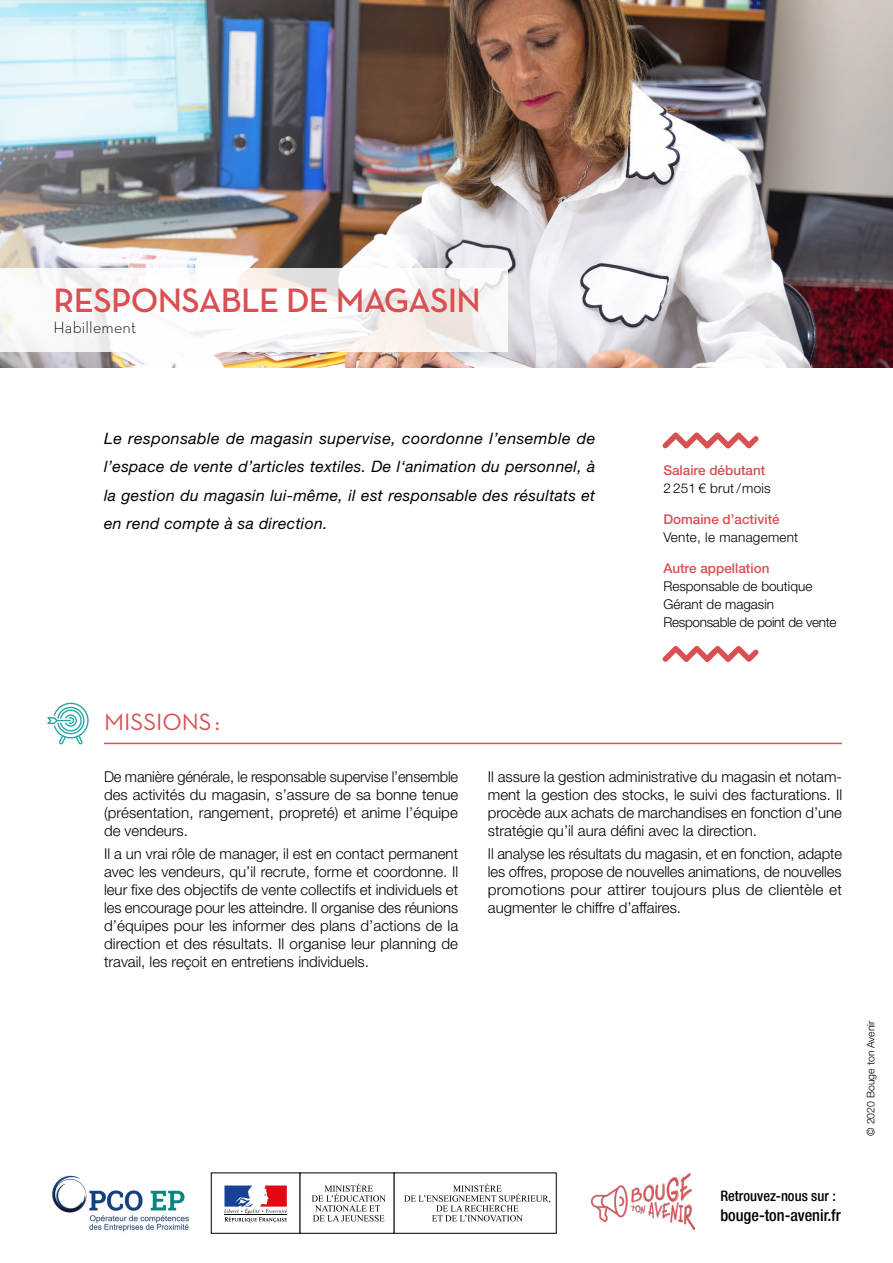
<style>
.page{position:relative;width:893px;height:1263px;background:#fff}
.page>*{position:absolute;margin:0;border:0;box-sizing:border-box;transform-origin:0 0}
.t1{font:600 34.5px "Neutra Text";letter-spacing:-.02em;color:#d94f52}
.t2{font:24px "Neutra Text";color:#d94f52}
.t3{font:300 16.5px "Neutra Text";letter-spacing:.01em;color:#000}
.t4{font:500 condensed 16.35px "Helvetica Neue LT Std";color:#000}
.t5{font:italic 15.75px/28.5px "Helvetica Neue LT Std";letter-spacing:.02em;color:#000;text-align:justify}
.t6{font:300 15px/18px "Helvetica Neue LT Std";color:#000;text-align:justify}
.t7{font:500 condensed 14.55px "Helvetica Neue LT Std";color:#000}
.t8{font:300 13.5px/18px "Helvetica Neue LT Std";color:#000}
.t9{font:500 13.5px "Helvetica Neue LT Std";color:#d94f52}
.t10{font:300 13.5px "Helvetica Neue LT Std";letter-spacing:.02em;color:#000}
.t11{font:300 10.5px "Helvetica Neue LT Std";color:#000}
</style>
<div class="page">
<img style="left:592px;top:1174px;width:103px;height:56px">
<div style="left:211px;top:1172px;width:89px;height:62px;border:1px solid #000"></div>
<div style="left:300px;top:1172px;width:95px;height:62px;border:1px solid #000"></div>
<svg style="left:224px;top:1185px;width:63px;height:37px"></svg>
<hr style="left:224px;top:1215px;width:63px;height:1px;background:#000">
<div style="left:394px;top:1172px;width:163px;height:62px;border:1px solid #000"></div>
<svg style="left:312px;top:1183px;width:74px;height:38px"></svg>
<svg style="left:404px;top:1183px;width:146px;height:38px"></svg>
<img style="left:52px;top:1175px;width:137px;height:57px">
<hr style="left:104px;top:743px;width:738px;height:1px;background:#d94f52">
<svg style="left:47px;top:703px;width:42px;height:41px"></svg>
<img style="left:0;top:0;width:893px;height:368px">
<svg style="left:0;top:269px;width:508px;height:83px"></svg>
<svg style="left:662px;top:646px;width:97px;height:16px"></svg>
<svg style="left:662px;top:432px;width:97px;height:17px"></svg>
<h1 class="t1" style="left:54px;top:279px;width:429px">RESPONSABLE DE MAGASIN</h1>
<p class="t3" style="left:54px;top:317px;width:84px">Habillement</p>
<p class="t5" style="left:104px;top:424px;width:493px">Le responsable de magasin supervise, coordonne l’ensemble de l’espace de vente d’articles textiles. De l‘animation du personnel, à la gestion du magasin lui-même, il est responsable des résultats et en rend compte à sa direction.</p>
<p class="t9" style="left:663px;top:462px;width:104px">Salaire débutant</p>
<p class="t10" style="left:663px;top:480px;width:109px">2 251 € brut/mois</p>
<p class="t9" style="left:663px;top:511px;width:118px">Domaine d’activité</p>
<p class="t10" style="left:663px;top:529px;width:136px">Vente, le management</p>
<p class="t9" style="left:663px;top:560px;width:108px">Autre appellation</p>
<p class="t8" style="left:663px;top:576px;width:175px">Responsable de boutique<br>Gérant de magasin<br>Responsable de point de vente</p>
<h2 class="t2" style="left:104px;top:707px;width:117px">MISSIONS:</h2>
<p class="t6" style="left:104px;top:768px;width:356px">De manière générale, le responsable supervise l’ensemble des activités du magasin, s’assure de sa bonne tenue (présentation, rangement, propreté) et anime l’équipe de vendeurs.</p>
<p class="t6" style="left:104px;top:844px;width:356px">Il a un vrai rôle de manager, il est en contact permanent avec les vendeurs, qu’il recrute, forme et coordonne. Il leur fixe des objectifs de vente collectifs et individuels et les encourage pour les atteindre. Il organise des réunions d’équipes pour les informer des plans d’actions de la direction et des résultats. Il organise leur planning de travail, les reçoit en entretiens individuels.</p>
<p class="t6" style="left:488px;top:768px;width:356px">Il assure la gestion administrative du magasin et notam&shy;ment la gestion des stocks, le suivi des facturations. Il procède aux achats de marchandises en fonction d’une stratégie qu’il aura défini avec la direction.</p>
<p class="t6" style="left:488px;top:844px;width:356px">Il analyse les résultats du magasin, et en fonction, adapte les offres, propose de nouvelles animations, de nouvelles promotions pour attirer toujours plus de clientèle et augmenter le chiffre d’affaires.</p>
<p class="t7" style="left:720px;top:1187px;width:117px">Retrouvez-nous sur :</p>
<p class="t4" style="left:720px;top:1205px;width:122px">bouge-ton-avenir.fr</p>
<p class="t11" style="left:864px;top:1136px;width:117px;rotate:-90deg">© 2020 Bouge ton Avenir</p>
</div>
